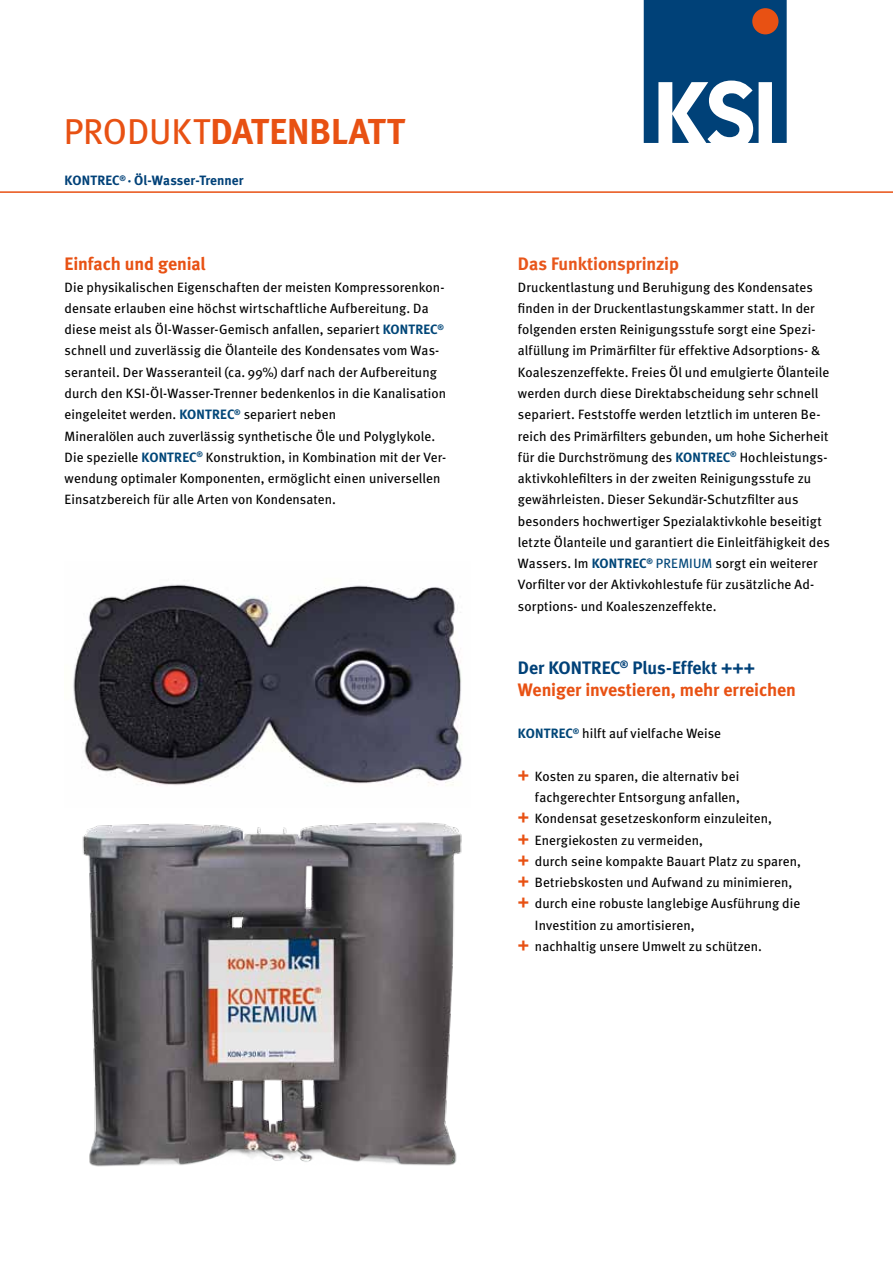
<style>
.page{position:relative;width:893px;height:1263px;background:#fff}
.page>*{position:absolute;margin:0;border:0;box-sizing:border-box;transform-origin:0 0}
.t1{font:700 36px "Meta";letter-spacing:-.005em;color:#e85113}
.t2{font:700 18px/21.3px "Meta";color:#e85113}
.t3{font:700 18px "Meta";letter-spacing:-.01em;color:#e8561b}
.t4{font:13.5px/21.3px "Meta";letter-spacing:.005em;color:#000}
.t5{font:700 13.5px "Meta";letter-spacing:.01em;color:#004178}
.s1{font-weight:400}
.s2{font-weight:700;color:#004678}
.s3{color:#004678}
.s4{color:#004178}
.s5{font-weight:700;font-size:18px;color:#e85113}
</style>
<div class="page">
<hr style="left:0;top:191px;width:893px;height:2px;background:#e85113">
<svg style="left:644px;top:0;width:143px;height:143px"></svg>
<div style="left:752px;top:8px;width:26px;height:26px;background:#e85113;border-radius:50%"></div>
<img style="left:73px;top:584px;width:389px;height:201px">
<img style="left:82px;top:822px;width:380px;height:345px">
<h1 class="t1" style="left:64px;top:108px;width:343px"><span class="s1">produkt</span>datenblatt</h1>
<p class="t5" style="left:65px;top:172px;width:180px">KONTREC<sup>®</sup> · Öl-Wasser-Trenner</p>
<h2 class="t2" style="left:65px;top:253px;width:142px">Einfach und genial</h2>
<p class="t4" style="left:65px;top:276px;width:383px">Die physikalischen Eigenschaften der meisten Kompressorenkon&shy;densate erlauben eine höchst wirtschaftliche Aufbereitung. Da diese meist als Öl-Wasser-Gemisch anfallen, separiert <span class="s2">KONTREC</span><sup>® </sup>schnell und zuverlässig die Ölanteile des Kondensates vom Was&shy;seranteil. Der Wasseranteil (ca. 99%) darf nach der Aufbereitung durch den KSI-Öl-Wasser-Trenner bedenkenlos in die Kanalisation eingeleitet werden. <span class="s2">KONTREC</span><sup>®</sup> separiert neben<br>Mineralölen auch zuverlässig synthetische Öle und Polyglykole.<br>Die spezielle <span class="s2">KONTREC</span><sup>®</sup> Konstruktion, in Kombination mit der Ver&shy;wendung optimaler Komponenten, ermöglicht einen universellen Einsatzbereich für alle Arten von Kondensaten.</p>
<h2 class="t3" style="left:518px;top:253px;width:163px">Das Funktionsprinzip</h2>
<p class="t4" style="left:518px;top:276px;width:313px">Druckentlastung und Beruhigung des Kondensates finden in der Druckentlastungskammer statt. In der folgenden ersten Reinigungsstufe sorgt eine Spezi&shy;alfüllung im Primärfilter für effektive Adsorptions- &amp; Koaleszenzeffekte. Freies Öl und emulgierte Ölanteile werden durch diese Direktabscheidung sehr schnell separiert. Feststoffe werden letztlich im unteren Be&shy;reich des Primärfilters gebunden, um hohe Sicherheit für die Durchströmung des <span class="s2">KONTREC</span><sup>®</sup> Hochleistungs&shy;aktivkohlefilters in der zweiten Reinigungsstufe zu gewährleisten. Dieser Sekundär-Schutzfilter aus besonders hochwertiger Spezialaktivkohle beseitigt letzte Ölanteile und garantiert die Einleitfähigkeit des Wassers. Im <span class="s2">KONTREC</span><sup>®</sup> <span class="s3">PREMIU M</span> sorgt ein weiterer Vorfilter vor der Aktivkohlestufe für zusätzliche Ad&shy;sorptions- und Koaleszenzeffekte.</p>
<h2 class="t2" style="left:518px;top:657px;width:280px"><span class="s4">Der KONTREC</span><sup>®</sup> <span class="s4">Plus-Effekt +++<br></span>Weniger investieren, mehr erreichen</h2>
<p class="t4" style="left:518px;top:722px;width:205px"><span class="s2">KONTREC</span><sup>®</sup> hilft auf vielfache Weise</p>
<p class="t4" style="left:518px;top:765px;width:223px"><span class="s5">+</span> Kosten zu sparen, die alternativ bei</p>
<p class="t4" style="left:535px;top:786px;width:206px">fachgerechter Entsorgung anfallen,</p>
<p class="t4" style="left:518px;top:807px;width:256px"><span class="s5">+</span> Kondensat gesetzeskonform einzuleiten,</p>
<p class="t4" style="left:518px;top:829px;width:187px"><span class="s5">+</span> Energiekosten zu vermeiden,</p>
<p class="t4" style="left:518px;top:850px;width:285px"><span class="s5">+</span> durch seine kompakte Bauart Platz zu sparen,</p>
<p class="t4" style="left:518px;top:871px;width:276px"><span class="s5">+</span> Betriebskosten und Aufwand zu minimieren,</p>
<p class="t4" style="left:518px;top:892px;width:284px"><span class="s5">+</span> durch eine robuste langlebige Ausführung die</p>
<p class="t4" style="left:535px;top:914px;width:161px">Investition zu amortisieren,</p>
<p class="t4" style="left:518px;top:935px;width:246px"><span class="s5">+</span> nachhaltig unsere U mwelt zu schützen.</p>
</div>
